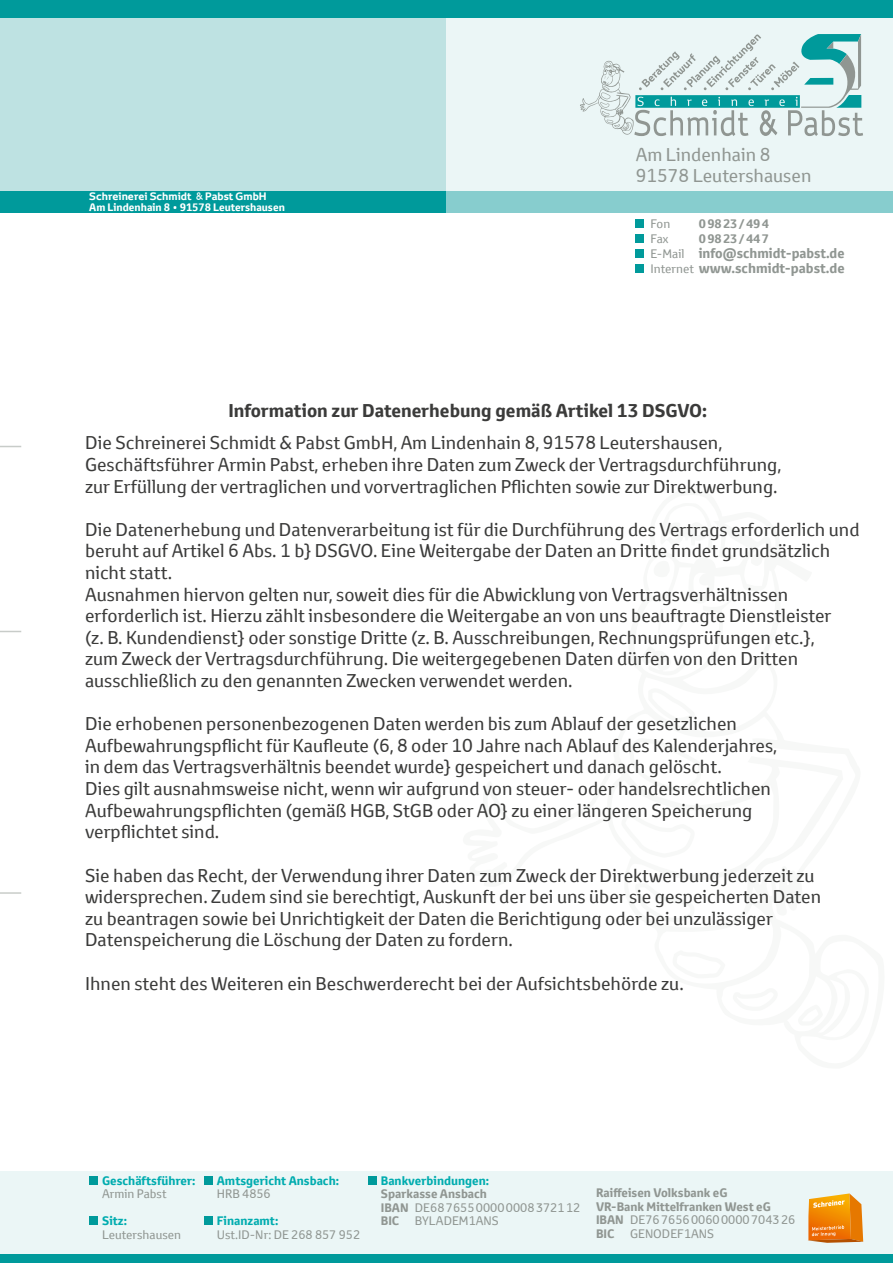
<style>
.page{position:relative;width:893px;height:1263px;background:#fff}
.page>*{position:absolute;margin:0;border:0;box-sizing:border-box;transform-origin:0 0}
.t1{font:18px/21.6px "Toyota Text";color:#3b3b3a}
.t2{font:700 18px "Toyota Text";color:#3b3b3a}
.t3{font:18px/21.6px "Toyota Text";color:#909692}
.t4{font:700 13.5px/15px "Toyota Text";color:#909692}
.t5{font:700 12px/13.5px "Toyota Text";color:#909692}
.t6{font:12px "Toyota Text";color:#909692}
.t7{font:700 12px "Toyota Text";color:#00acaf}
.t8{font:700 12px "Toyota Text";letter-spacing:.06em;color:#909692}
.t9{font:700 10.5px "Toyota Text";color:#fff}
.t10{font:700 10.5px "Toyota Display";color:#fff}
.s1{font-family:"Avant Garde IT Cby BT";font-weight:500}
.s2{font-weight:400;font-size:12px}
.s3{font-weight:400}
</style>
<div class="page">
<div style="left:0;top:16px;width:446px;height:179px;background:#bee2e2"></div>
<div style="left:446px;top:17px;width:447px;height:174px;background:#ebf6f6"></div>
<svg style="left:580px;top:34px;width:283px;height:102px"></svg>
<div style="left:0;top:0;width:893px;height:17px;background:#009a9b"></div>
<div style="left:0;top:191px;width:446px;height:22px;background:#009a9b"></div>
<div style="left:446px;top:191px;width:447px;height:22px;background:#87cdce"></div>
<svg style="left:0;top:446px;width:21px;height:1px"></svg>
<svg style="left:0;top:631px;width:21px;height:1px"></svg>
<hr style="left:0;top:892px;width:21px;height:2px;background:#c8ccc9">
<div style="left:0;top:1171px;width:893px;height:92px;background:#ebf6f6"></div>
<div style="left:0;top:1254px;width:893px;height:9px;background:#009a9b"></div>
<div style="left:89px;top:1176px;width:9px;height:8px;background:#009a9b"></div>
<div style="left:204px;top:1176px;width:9px;height:8px;background:#009a9b"></div>
<div style="left:368px;top:1176px;width:9px;height:8px;background:#009a9b"></div>
<svg style="left:808px;top:1193px;width:55px;height:50px;background:#ec952c"></svg>
<div style="left:204px;top:1216px;width:9px;height:9px;background:#009a9b"></div>
<div style="left:89px;top:1216px;width:9px;height:9px;background:#009a9b"></div>
<div style="left:636px;top:219px;width:8px;height:9px;background:#009a9b"></div>
<div style="left:636px;top:234px;width:8px;height:9px;background:#009a9b"></div>
<div style="left:636px;top:249px;width:8px;height:9px;background:#009a9b"></div>
<div style="left:636px;top:264px;width:8px;height:9px;background:#009a9b"></div>
<p class="t10" style="left:89px;top:189px;width:179px">Schreinerei Schmidt <span class="s1">&amp;</span> Pabst GmbH</p>
<p class="t9" style="left:89px;top:200px;width:197px">Am Lindenhain 8 • 91578 Leutershausen</p>
<p class="t3" style="left:636px;top:143px;width:177px">Am Lindenhain 8<br>91578 Leutershausen</p>
<p class="t6" style="left:651px;top:216px;width:21px">Fon</p>
<p class="t8" style="left:699px;top:216px;width:72px">09823/494</p>
<p class="t6" style="left:651px;top:231px;width:19px">Fax</p>
<p class="t8" style="left:699px;top:231px;width:72px">09823/447</p>
<p class="t4" style="left:651px;top:246px;width:196px"><span class="s2">E-Mail</span> info@schmidt-pabst.de<br><span class="s2">Internet</span> www.schmidt-pabst.de</p>
<p class="t2" style="left:228px;top:399px;width:480px">Information zur Datenerhebung gemäß Artikel 13 DSGVO:</p>
<p class="t1" style="left:85px;top:432px;width:698px">Die Schreinerei Schmidt &amp; Pabst GmbH, Am Lindenhain 8, 91578 Leutershausen,<br>Geschäftsführer Armin Pabst, erheben ihre Daten zum Zweck der Vertragsdurchführung, zur Erfüllung der vertraglichen und vorvertraglichen Pflichten sowie zur Direktwerbung.</p>
<p class="t1" style="left:85px;top:518px;width:776px">Die Datenerhebung und Datenverarbeitung ist für die Durchführung des Vertrags erforderlich und beruht auf Artikel 6 Abs. 1 b} DSGVO. Eine Weitergabe der Daten an Dritte findet grundsätzlich nicht statt.<br>Ausnahmen hiervon gelten nur, soweit dies für die Abwicklung von Vertragsverhältnissen erforderlich ist. Hierzu zählt insbesondere die Weitergabe an von uns beauftragte Dienstleister<br>(z. B. Kundendienst} oder sonstige Dritte (z. B. Ausschreibungen, Rechnungsprüfungen etc.},<br>zum Zweck der Vertragsdurchführung. Die weitergegebenen Daten dürfen von den Dritten ausschließlich zu den genannten Zwecken verwendet werden.</p>
<p class="t1" style="left:85px;top:713px;width:694px">Die erhobenen personenbezogenen Daten werden bis zum Ablauf der gesetzlichen Aufbewahrungspflicht für Kaufleute (6, 8 oder 10 Jahre nach Ablauf des Kalenderjahres, in dem das Vertragsverhältnis beendet wurde} gespeichert und danach gelöscht.<br>Dies gilt ausnahmsweise nicht, wenn wir aufgrund von steuer- oder handelsrechtlichen Aufbewahrungspflichten (gemäß HGB, StGB oder AO} zu einer längeren Speicherung verpflichtet sind.</p>
<p class="t1" style="left:85px;top:864px;width:738px">Sie haben das Recht, der Verwendung ihrer Daten zum Zweck der Direktwerbung jederzeit zu widersprechen. Zudem sind sie berechtigt, Auskunft der bei uns über sie gespeicherten Daten zu beantragen sowie bei Unrichtigkeit der Daten die Berichtigung oder bei unzulässiger Datenspeicherung die Löschung der Daten zu fordern.</p>
<p class="t1" style="left:85px;top:972px;width:600px">Ihnen steht des Weiteren ein Beschwerderecht bei der Aufsichtsbehörde zu.</p>
<p class="t7" style="left:102px;top:1172px;width:95px">Geschäftsführer:</p>
<p class="t6" style="left:102px;top:1186px;width:66px">Armin Pabst</p>
<p class="t7" style="left:102px;top:1213px;width:27px">Sitz:</p>
<p class="t6" style="left:102px;top:1226px;width:81px">Leutershausen</p>
<p class="t7" style="left:217px;top:1172px;width:124px">Amtsgericht Ansbach:</p>
<p class="t6" style="left:217px;top:1186px;width:55px">HRB 4856</p>
<p class="t7" style="left:217px;top:1213px;width:63px">Finanzamt:</p>
<p class="t6" style="left:217px;top:1226px;width:145px">Ust.ID-Nr: DE 268 857 952</p>
<p class="t7" style="left:381px;top:1172px;width:110px">Bankverbindungen:</p>
<p class="t5" style="left:381px;top:1187px;width:201px">Sparkasse Ansbach<br>IBAN <span class="s3">DE68765500000008372112<br></span>BIC</p>
<p class="t6" style="left:415px;top:1213px;width:85px">BYLADEM1ANS</p>
<p class="t5" style="left:596px;top:1186px;width:201px">Raiffeisen Volksbank eG<br>VR-Bank Mittelfranken West eG<br>IBAN <span class="s3">DE76765600600000704326<br></span>BIC</p>
<p class="t6" style="left:630px;top:1226px;width:86px">GENODEF1ANS</p>
</div>
